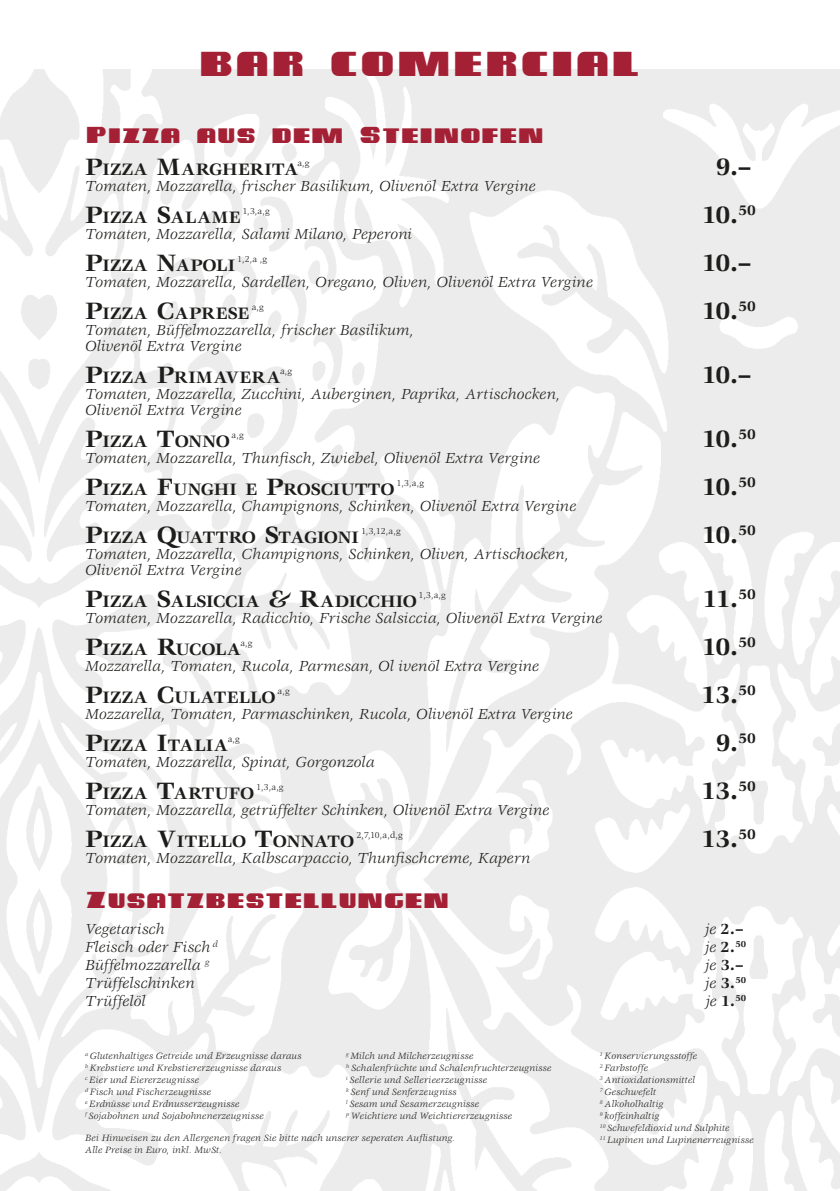
<style>
.page{position:relative;width:840px;height:1191px;background:#fff}
.page>*{position:absolute;margin:0;border:0;box-sizing:border-box;transform-origin:0 0}
.t1{font:36px "Miele";letter-spacing:.005em;color:#a32035}
.t2{font:700 26px "Veljovic";letter-spacing:-.065em;color:#1d1d1b}
.t3{font:24px "Miele";letter-spacing:-.02em;color:#a32035}
.t4{font:700 18.2px "Veljovic";letter-spacing:.01em;color:#1d1d1b}
.t5{font:700 18.2px "Veljovic";letter-spacing:-.02em;color:#1d1d1b}
.t6{font:italic 16px/16px "Veljovic";letter-spacing:.01em;color:#1d1d1b}
.t7{font:700 16px "Veljovic";color:#1d1d1b}
.t8{font:italic 10px/12px "Veljovic";letter-spacing:.025em;color:#1d1d1b}
.t9{font:9.4px "Veljovic";color:#1d1d1b}
.s1{font-size:26px}
.s2{font-weight:400;font-style:italic}
.s3{font-weight:700;font-style:normal}
</style>
<div class="page">
<h1 class="t1" style="left:198px;top:46px;width:445px">BAR COMERCIAL</h1>
<h3 class="t3" style="left:85px;top:123px;width:460px">Pizza aus dem Steinofen</h3>
<p class="t4" style="left:85px;top:159px;width:215px"><span class="s1">P</span>IZZA <span class="s1">M</span>ARGHERITA</p>
<p class="t9" style="left:297px;top:158px;width:14px">a,g</p>
<h2 class="t2" style="left:715px;top:153px;width:38px">9.–</h2>
<p class="t6" style="left:85px;top:179px;width:452px">Tomaten, Mozzarella, frischer Basilikum, Olivenöl Extra Vergine</p>
<p class="t4" style="left:85px;top:207px;width:157px"><span class="s1">P</span>IZZA <span class="s1">S</span>ALAME</p>
<p class="t9" style="left:242px;top:206px;width:29px">1,3,a,g</p>
<h2 class="t2" style="left:701px;top:201px;width:55px">10.<sup>50</sup></h2>
<p class="t6" style="left:85px;top:227px;width:328px">Tomaten, Mozzarella, Salami Milano, Peperoni</p>
<p class="t4" style="left:85px;top:255px;width:151px"><span class="s1">P</span>IZZA <span class="s1">N</span>APOLI</p>
<p class="t9" style="left:237px;top:254px;width:31px">1,2,a ,g</p>
<h2 class="t2" style="left:701px;top:249px;width:51px">10.–</h2>
<p class="t6" style="left:85px;top:275px;width:509px">Tomaten, Mozzarella, Sardellen, Oregano, Oliven, Olivenöl Extra Vergine</p>
<p class="t4" style="left:85px;top:303px;width:166px"><span class="s1">P</span>IZZA <span class="s1">C</span>APRESE</p>
<p class="t9" style="left:251px;top:302px;width:14px">a,g</p>
<h2 class="t2" style="left:701px;top:297px;width:55px">10.<sup>50</sup></h2>
<p class="t6" style="left:85px;top:323px;width:330px">Tomaten, Büffelmozzarella, frischer Basilikum,<br>Olivenöl Extra Vergine</p>
<p class="t4" style="left:85px;top:367px;width:197px"><span class="s1">P</span>IZZA <span class="s1">P</span>RIMAVERA</p>
<p class="t9" style="left:280px;top:366px;width:14px">a,g</p>
<h2 class="t2" style="left:701px;top:361px;width:51px">10.–</h2>
<p class="t6" style="left:85px;top:387px;width:477px">Tomaten, Mozzarella, Zucchini, Auberginen, Paprika, Artischocken,<br>Olivenöl Extra Vergine</p>
<p class="t4" style="left:85px;top:431px;width:146px"><span class="s1">P</span>IZZA <span class="s1">T</span>ONNO</p>
<p class="t9" style="left:231px;top:430px;width:14px">a,g</p>
<h2 class="t2" style="left:701px;top:425px;width:55px">10.<sup>50</sup></h2>
<p class="t6" style="left:85px;top:451px;width:456px">Tomaten, Mozzarella, Thunfisch, Zwiebel, Olivenöl Extra Vergine</p>
<p class="t4" style="left:85px;top:479px;width:311px"><span class="s1">P</span>IZZA <span class="s1">F</span>UNGHI E <span class="s1">P</span>ROSCIUTTO</p>
<p class="t9" style="left:397px;top:478px;width:29px">1,3,a,g</p>
<h2 class="t2" style="left:701px;top:473px;width:55px">10.<sup>50</sup></h2>
<p class="t6" style="left:85px;top:499px;width:492px">Tomaten, Mozzarella, Champignons, Schinken, Olivenöl Extra Vergine</p>
<p class="t5" style="left:85px;top:527px;width:275px"><span class="s1">P</span>IZZA <span class="s1">Q</span>UATTRO <span class="s1">S</span>TAGIONI</p>
<p class="t9" style="left:361px;top:526px;width:41px">1,3,12,a,g</p>
<h2 class="t2" style="left:701px;top:521px;width:55px">10.<sup>50</sup></h2>
<p class="t6" style="left:85px;top:547px;width:485px">Tomaten, Mozzarella, Champignons, Schinken, Oliven, Artischocken,<br>Olivenöl Extra Vergine</p>
<p class="t4" style="left:85px;top:591px;width:333px"><span class="s1">P</span>IZZA <span class="s1">S</span>ALSICCIA <span class="s1">&amp; R</span>ADICCHIO</p>
<p class="t9" style="left:418px;top:590px;width:29px">1,3,a,g</p>
<h2 class="t2" style="left:702px;top:585px;width:55px">11.<sup>50</sup></h2>
<p class="t6" style="left:85px;top:611px;width:518px">Tomaten, Mozzarella, Radicchio, Frische Salsiccia, Olivenöl Extra Vergine</p>
<p class="t4" style="left:85px;top:639px;width:157px"><span class="s1">P</span>IZZA <span class="s1">R</span>UCOLA</p>
<p class="t9" style="left:240px;top:638px;width:14px">a,g</p>
<h2 class="t2" style="left:701px;top:633px;width:55px">10.<sup>50</sup></h2>
<p class="t6" style="left:85px;top:659px;width:455px">Mozzarella, Tomaten, Rucola, Parmesan, Ol ivenöl Extra Vergine</p>
<p class="t4" style="left:85px;top:687px;width:192px"><span class="s1">P</span>IZZA <span class="s1">C</span>ULATELLO</p>
<p class="t9" style="left:277px;top:686px;width:14px">a,g</p>
<h2 class="t2" style="left:701px;top:681px;width:56px">13.<sup>50</sup></h2>
<p class="t6" style="left:85px;top:707px;width:489px">Mozzarella, Tomaten, Parmaschinken, Rucola, Olivenöl Extra Vergine</p>
<p class="t4" style="left:85px;top:735px;width:144px"><span class="s1">P</span>IZZA <span class="s1">I</span>TALIA</p>
<p class="t9" style="left:227px;top:734px;width:14px">a,g</p>
<h2 class="t2" style="left:715px;top:729px;width:42px">9.<sup>50</sup></h2>
<p class="t6" style="left:85px;top:755px;width:291px">Tomaten, Mozzarella, Spinat, Gorgonzola</p>
<p class="t4" style="left:85px;top:783px;width:171px"><span class="s1">P</span>IZZA <span class="s1">T</span>ARTUFO</p>
<p class="t9" style="left:256px;top:782px;width:29px">1,3,a,g</p>
<h2 class="t2" style="left:701px;top:777px;width:56px">13.<sup>50</sup></h2>
<p class="t6" style="left:85px;top:803px;width:465px">Tomaten, Mozzarella, getrüffelter Schinken, Olivenöl Extra Vergine</p>
<p class="t4" style="left:85px;top:831px;width:270px"><span class="s1">P</span>IZZA <span class="s1">V</span>ITELLO <span class="s1">T</span>ONNATO</p>
<p class="t9" style="left:356px;top:830px;width:48px">2,7,10,a,d,g</p>
<h2 class="t2" style="left:701px;top:825px;width:56px">13.<sup>50</sup></h2>
<p class="t6" style="left:85px;top:851px;width:446px">Tomaten, Mozzarella, Kalbscarpaccio, Thunfischcreme, Kapern</p>
<h3 class="t3" style="left:85px;top:888px;width:366px">Zusatzbestellungen</h3>
<p class="t6" style="left:85px;top:922px;width:81px">Vegetarisch</p>
<p class="t7" style="left:705px;top:920px;width:40px"><span class="s2">je</span> 2.–</p>
<p class="t6" style="left:85px;top:940px;width:134px">Fleisch oder Fisch <sup>d</sup></p>
<p class="t6" style="left:705px;top:940px;width:42px">je <span class="s3">2.</span><sup>50</sup></p>
<p class="t6" style="left:85px;top:958px;width:126px">Büffelmozzarella <sup>g</sup></p>
<p class="t7" style="left:705px;top:956px;width:40px"><span class="s2">je</span> 3.–</p>
<p class="t6" style="left:85px;top:976px;width:111px">Trüffelschinken</p>
<p class="t6" style="left:705px;top:976px;width:42px">je <span class="s3">3.</span><sup>50</sup></p>
<p class="t6" style="left:85px;top:994px;width:62px">Trüffelöl</p>
<p class="t6" style="left:705px;top:994px;width:42px">je <span class="s3">1.</span><sup>50</sup></p>
<p class="t8" style="left:85px;top:1050px;width:218px"><sup>a</sup> Glutenhaltiges Getreide und Erzeugnisse daraus <sup>b</sup> Krebstiere und Krebstiererzeugnisse daraus<br><sup>c</sup> Eier und Eiererzeugnisse<br><sup>d</sup> Fisch und Fischerzeugnisse<br><sup>e</sup> Erdnüsse und Erdnusserzeugnisse<br><sup>f</sup> Sojabohnen und Sojabohnenerzeugnisse</p>
<p class="t8" style="left:599px;top:1050px;width:155px"><sup>1</sup> Konservierungsstoffe<br><sup>2</sup> Farbstoffe<br><sup>3</sup> Antioxidationsmittel<br><sup>7</sup> Geschwefelt<br><sup>8</sup> Alkoholhaltig<br><sup>9</sup> koffeinhaltig<br><sup>10</sup> Schwefeldioxid und Sulphite<br><sup>11</sup> Lupinen und Lupinenerreugnisse</p>
<p class="t8" style="left:346px;top:1050px;width:207px"><sup>g</sup> Milch und Milcherzeugnisse<br><sup>h</sup> Schalenfrüchte und Schalenfruchterzeugnisse <sup>i</sup> Sellerie und Sellerieerzeugnisse<br><sup>k</sup> Senf und Senferzeugniss<br><sup>l</sup> Sesam und Sesamerzeugnisse<br><sup>p</sup> Weichtiere und Weichtiererzeugnisse</p>
<p class="t8" style="left:85px;top:1132px;width:371px">Bei Hinweisen zu den Allergenen fragen Sie bitte nach unserer seperaten Auflistung.<br>Alle Preise in Euro, inkl. MwSt.</p>
</div>
